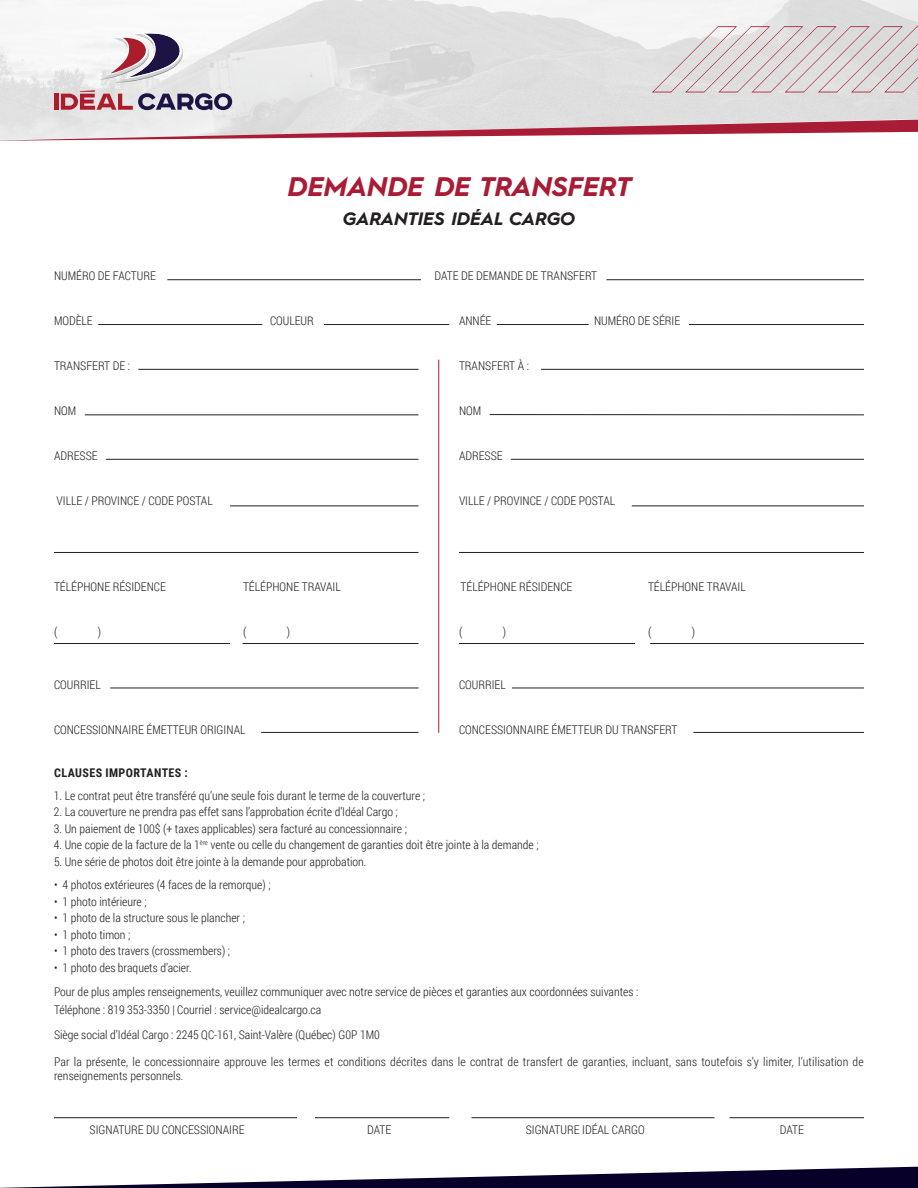
<style>
.page{position:relative;width:918px;height:1188px;background:#fff}
.page>*{position:absolute;margin:0;border:0;box-sizing:border-box;transform-origin:0 0}
.t1{font:italic 700 27px "Hurme Geometric Sans 2";color:#a91c35}
.t2{font:italic 700 18px "Hurme Geometric Sans 2";color:#231f20}
.t3{font:300 12px/24.8px "Roboto Condensed";color:#231f20}
.t4{font:700 12px "Roboto Condensed";letter-spacing:.035em;color:#231f20}
</style>
<div class="page">
<svg style="left:0;top:1167px;width:918px;height:21px"></svg>
<img style="left:0;top:0;width:918px;height:120px">
<svg style="left:0;top:120px;width:918px;height:21px"></svg>
<hr style="left:54px;top:94px;width:4px;height:16px;background:#ab1d2d">
<svg style="left:61px;top:90px;width:171px;height:20px;background:#a78a99"></svg>
<svg style="left:100px;top:32px;width:86px;height:51px"></svg>
<svg style="left:652px;top:26px;width:266px;height:67px;background:#dcd4d6"></svg>
<hr style="left:167px;top:279px;width:254px;height:1px;background:#231f20">
<hr style="left:98px;top:324px;width:164px;height:1px;background:#231f20">
<hr style="left:324px;top:324px;width:125px;height:1px;background:#231f20">
<hr style="left:497px;top:324px;width:92px;height:1px;background:#231f20">
<hr style="left:689px;top:324px;width:175px;height:1px;background:#231f20">
<hr style="left:138px;top:369px;width:280px;height:1px;background:#231f20">
<hr style="left:85px;top:415px;width:333px;height:1px;background:#231f20">
<hr style="left:106px;top:459px;width:313px;height:1px;background:#231f20">
<hr style="left:54px;top:552px;width:364px;height:1px;background:#231f20">
<hr style="left:110px;top:688px;width:308px;height:1px;background:#231f20">
<hr style="left:261px;top:732px;width:157px;height:1px;background:#231f20">
<hr style="left:54px;top:643px;width:176px;height:1px;background:#231f20">
<hr style="left:459px;top:643px;width:176px;height:1px;background:#231f20">
<hr style="left:242px;top:643px;width:176px;height:1px;background:#231f20">
<hr style="left:650px;top:643px;width:214px;height:1px;background:#231f20">
<hr style="left:230px;top:506px;width:188px;height:1px;background:#231f20">
<hr style="left:490px;top:414px;width:374px;height:1px;background:#231f20">
<hr style="left:511px;top:459px;width:353px;height:1px;background:#231f20">
<hr style="left:459px;top:552px;width:405px;height:1px;background:#231f20">
<hr style="left:512px;top:688px;width:352px;height:1px;background:#231f20">
<hr style="left:693px;top:732px;width:171px;height:1px;background:#231f20">
<hr style="left:632px;top:506px;width:232px;height:1px;background:#231f20">
<hr style="left:541px;top:369px;width:323px;height:1px;background:#231f20">
<hr style="left:606px;top:279px;width:258px;height:1px;background:#231f20">
<hr style="left:438px;top:360px;width:1px;height:373px;background:#a91c35">
<hr style="left:315px;top:1117px;width:134px;height:1px;background:#231f20">
<hr style="left:730px;top:1117px;width:134px;height:1px;background:#231f20">
<hr style="left:54px;top:1117px;width:243px;height:1px;background:#231f20">
<hr style="left:471px;top:1117px;width:243px;height:1px;background:#231f20">
<h1 class="t1" style="left:288px;top:168px;width:345px">DEMANDE DE TRANSFERT</h1>
<h2 class="t2" style="left:343px;top:206px;width:234px">GARANTIES IDÉAL CARGO</h2>
<p class="t3" style="left:54px;top:263px;width:103px">NUMÉRO DE FACTURE</p>
<p class="t3" style="left:435px;top:263px;width:164px">DATE DE DEMANDE DE TRANSFERT</p>
<p class="t3" style="left:54px;top:308px;width:40px">MODÈLE</p>
<p class="t3" style="left:270px;top:308px;width:45px">COULEUR</p>
<p class="t3" style="left:459px;top:308px;width:34px">ANNÉE</p>
<p class="t3" style="left:594px;top:308px;width:88px">NUMÉRO DE SÉRIE</p>
<p class="t3" style="left:54px;top:353px;width:78px">TRANSFERT DE :</p>
<p class="t3" style="left:459px;top:353px;width:72px">TRANSFERT À :</p>
<p class="t3" style="left:54px;top:398px;width:24px">NOM</p>
<p class="t3" style="left:459px;top:398px;width:24px">NOM</p>
<p class="t3" style="left:54px;top:443px;width:45px">ADRESSE</p>
<p class="t3" style="left:459px;top:443px;width:45px">ADRESSE</p>
<p class="t3" style="left:57px;top:488px;width:158px">VILLE / PROVINCE / CODE POSTAL</p>
<p class="t3" style="left:459px;top:488px;width:158px">VILLE / PROVINCE / CODE POSTAL</p>
<p class="t3" style="left:54px;top:574px;width:114px">TÉLÉPHONE RÉSIDENCE</p>
<p class="t3" style="left:243px;top:574px;width:99px">TÉLÉPHONE TRAVAIL</p>
<p class="t3" style="left:460px;top:574px;width:114px">TÉLÉPHONE RÉSIDENCE</p>
<p class="t3" style="left:648px;top:574px;width:99px">TÉLÉPHONE TRAVAIL</p>
<p class="t3" style="left:54px;top:619px;width:5px">(</p>
<p class="t3" style="left:98px;top:619px;width:5px">)</p>
<p class="t3" style="left:243px;top:619px;width:5px">(</p>
<p class="t3" style="left:287px;top:619px;width:5px">)</p>
<p class="t3" style="left:459px;top:619px;width:5px">(</p>
<p class="t3" style="left:503px;top:619px;width:5px">)</p>
<p class="t3" style="left:648px;top:619px;width:5px">(</p>
<p class="t3" style="left:692px;top:619px;width:5px">)</p>
<p class="t3" style="left:54px;top:672px;width:48px">COURRIEL</p>
<p class="t3" style="left:459px;top:672px;width:48px">COURRIEL</p>
<p class="t3" style="left:54px;top:717px;width:193px">CONCESSIONNAIRE ÉMETTEUR ORIGINAL</p>
<p class="t3" style="left:459px;top:717px;width:220px">CONCESSIONNAIRE ÉMETTEUR DU TRANSFERT</p>
<p class="t4" style="left:54px;top:764px;width:135px">CLAUSES IMPORTANTES :</p>
<p class="t3" style="left:54px;top:783px;width:373px">1. Le contrat peut être transféré qu’une seule fois durant le terme de la couverture ;</p>
<p class="t3" style="left:54px;top:799px;width:346px">2. La couverture ne prendra pas effet sans l’approbation écrite d’Idéal Cargo ;</p>
<p class="t3" style="left:54px;top:816px;width:355px">3. Un paiement de 100$ (+ taxes applicables) sera facturé au concessionnaire ;</p>
<p class="t3" style="left:54px;top:832px;width:486px">4. Une copie de la facture de la 1<sup>ère</sup> vente ou celle du changement de garanties doit être jointe à la demande ;</p>
<p class="t3" style="left:54px;top:849px;width:314px">5. Une série de photos doit être jointe à la demande pour approbation.</p>
<p class="t3" style="left:54px;top:872px;width:218px">• 4 photos extérieures (4 faces de la remorque) ;</p>
<p class="t3" style="left:54px;top:889px;width:94px">• 1 photo intérieure ;</p>
<p class="t3" style="left:54px;top:905px;width:193px">• 1 photo de la structure sous le plancher ;</p>
<p class="t3" style="left:54px;top:922px;width:78px">• 1 photo timon ;</p>
<p class="t3" style="left:54px;top:938px;width:178px">• 1 photo des travers (crossmembers) ;</p>
<p class="t3" style="left:54px;top:955px;width:586px">• 1 photo des braquets d’acier.<br>Pour de plus amples renseignements, veuillez communiquer avec notre service de pièces et garanties aux coordonnées suivantes :</p>
<p class="t3" style="left:54px;top:997px;width:327px">Téléphone : 819 353-3350 | Courriel : service@idealcargo.ca<br>Siège social d’Idéal Cargo : 2245 QC-161, Saint-Valère (Québec) G0P 1M0</p>
<p class="t3" style="left:54px;top:1055px;width:811px;line-height:13.5px">Par la présente, le concessionnaire approuve les termes et conditions décrites dans le contrat de transfert de garanties, incluant, sans toutefois s’y limiter, l’utilisation de renseignements personnels.</p>
<p class="t3" style="left:90px;top:1117px;width:157px">SIGNATURE DU CONCESSIONAIRE</p>
<p class="t3" style="left:367px;top:1117px;width:26px">DATE</p>
<p class="t3" style="left:526px;top:1117px;width:121px">SIGNATURE IDÉAL CARGO</p>
<p class="t3" style="left:780px;top:1117px;width:26px">DATE</p>
</div>
